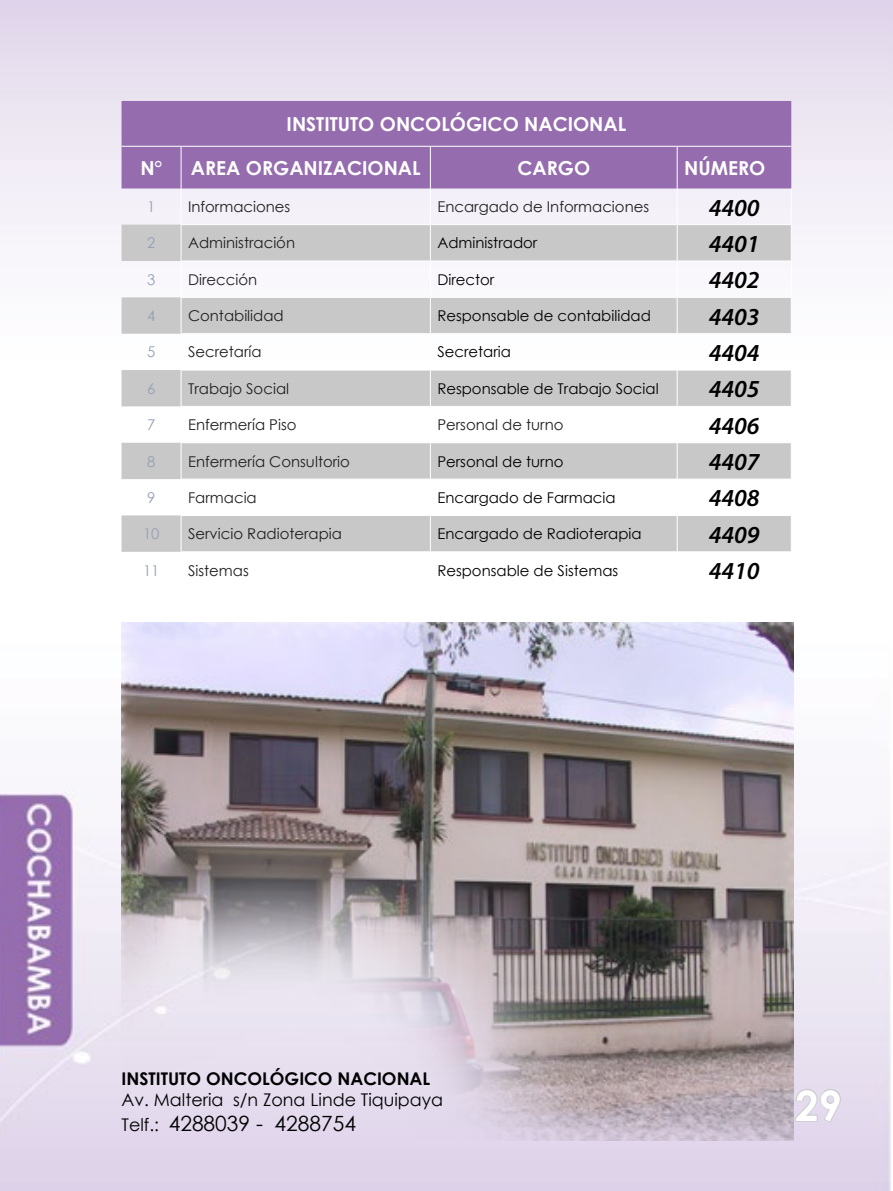
<style>
.page{position:relative;width:893px;height:1191px;background:#fff}
.page>*{position:absolute;margin:0;border:0;box-sizing:border-box;transform-origin:0 0}
.t1{font:700 42px "Century Gothic";color:#fff}
.t2{font:italic 600 24.5px "Myriad Pro";color:#000}
.t3{font:21px "Century Gothic";color:#000}
.t4{font:700 19.25px "Century Gothic";color:#fff}
.t5{font:17.5px "Century Gothic";color:#000}
.t6{font:700 17.5px "Century Gothic";color:#000}
.t7{font:14.88px "Century Gothic";color:#202021}
.t8{font:14.88px "Century Gothic";color:#000}
.t9{font:14.88px "Century Gothic";color:#96a0b4}
.s1{font-size:17.5px}
</style>
<div class="page">
<img style="left:0;top:0;width:893px;height:1191px">
<div style="left:122px;top:101px;width:669px;height:87px;background:#956daf"></div>
<div style="left:122px;top:225px;width:669px;height:36px;background:#c8c8c8"></div>
<svg style="left:122px;top:297px;width:59px;height:255px"></svg>
<svg style="left:182px;top:298px;width:495px;height:253px;fill:#c8c8c8"></svg>
<svg style="left:678px;top:298px;width:113px;height:253px"></svg>
<hr style="left:181px;top:188px;width:1px;height:36px;background:#fff">
<hr style="left:430px;top:188px;width:1px;height:36px;background:#fff">
<hr style="left:677px;top:188px;width:1px;height:36px;background:#fff">
<hr style="left:791px;top:188px;width:1px;height:36px;background:#fff">
<hr style="left:181px;top:224px;width:249px;height:1px;background:#fff">
<hr style="left:181px;top:225px;width:1px;height:36px;background:#fff">
<hr style="left:430px;top:224px;width:247px;height:1px;background:#fff">
<hr style="left:430px;top:225px;width:1px;height:36px;background:#fff">
<hr style="left:677px;top:224px;width:114px;height:1px;background:#fff">
<hr style="left:677px;top:225px;width:1px;height:36px;background:#fff">
<hr style="left:791px;top:225px;width:1px;height:36px;background:#fff">
<hr style="left:181px;top:261px;width:249px;height:1px;background:#fff">
<hr style="left:181px;top:261px;width:1px;height:36px;background:#fff">
<hr style="left:430px;top:261px;width:247px;height:1px;background:#fff">
<hr style="left:430px;top:261px;width:1px;height:36px;background:#fff">
<hr style="left:677px;top:261px;width:114px;height:1px;background:#fff">
<hr style="left:677px;top:261px;width:1px;height:36px;background:#fff">
<hr style="left:791px;top:261px;width:1px;height:36px;background:#fff">
<hr style="left:181px;top:297px;width:249px;height:1px;background:#fff">
<hr style="left:181px;top:297px;width:1px;height:36px;background:#fff">
<hr style="left:430px;top:297px;width:247px;height:1px;background:#fff">
<hr style="left:430px;top:297px;width:1px;height:36px;background:#fff">
<hr style="left:677px;top:297px;width:114px;height:1px;background:#fff">
<hr style="left:677px;top:297px;width:1px;height:36px;background:#fff">
<hr style="left:791px;top:297px;width:1px;height:36px;background:#fff">
<hr style="left:181px;top:333px;width:249px;height:1px;background:#fff">
<hr style="left:181px;top:334px;width:1px;height:36px;background:#fff">
<hr style="left:430px;top:333px;width:247px;height:1px;background:#fff">
<hr style="left:430px;top:334px;width:1px;height:36px;background:#fff">
<hr style="left:677px;top:333px;width:114px;height:1px;background:#fff">
<hr style="left:677px;top:334px;width:1px;height:36px;background:#fff">
<hr style="left:791px;top:334px;width:1px;height:36px;background:#fff">
<hr style="left:181px;top:370px;width:249px;height:1px;background:#fff">
<hr style="left:181px;top:370px;width:1px;height:36px;background:#fff">
<hr style="left:430px;top:370px;width:247px;height:1px;background:#fff">
<hr style="left:430px;top:370px;width:1px;height:36px;background:#fff">
<hr style="left:677px;top:370px;width:114px;height:1px;background:#fff">
<hr style="left:677px;top:370px;width:1px;height:36px;background:#fff">
<hr style="left:791px;top:370px;width:1px;height:36px;background:#fff">
<hr style="left:181px;top:406px;width:249px;height:1px;background:#fff">
<hr style="left:181px;top:406px;width:1px;height:36px;background:#fff">
<hr style="left:430px;top:406px;width:247px;height:1px;background:#fff">
<hr style="left:430px;top:406px;width:1px;height:36px;background:#fff">
<hr style="left:677px;top:406px;width:114px;height:1px;background:#fff">
<hr style="left:677px;top:406px;width:1px;height:36px;background:#fff">
<hr style="left:791px;top:406px;width:1px;height:36px;background:#fff">
<hr style="left:181px;top:442px;width:249px;height:1px;background:#fff">
<hr style="left:181px;top:443px;width:1px;height:36px;background:#fff">
<hr style="left:430px;top:442px;width:247px;height:1px;background:#fff">
<hr style="left:430px;top:443px;width:1px;height:36px;background:#fff">
<hr style="left:677px;top:442px;width:114px;height:1px;background:#fff">
<hr style="left:677px;top:443px;width:1px;height:36px;background:#fff">
<hr style="left:791px;top:443px;width:1px;height:36px;background:#fff">
<hr style="left:181px;top:479px;width:249px;height:1px;background:#fff">
<hr style="left:181px;top:479px;width:1px;height:36px;background:#fff">
<hr style="left:430px;top:479px;width:247px;height:1px;background:#fff">
<hr style="left:430px;top:479px;width:1px;height:36px;background:#fff">
<hr style="left:677px;top:479px;width:114px;height:1px;background:#fff">
<hr style="left:677px;top:479px;width:1px;height:36px;background:#fff">
<hr style="left:791px;top:479px;width:1px;height:36px;background:#fff">
<hr style="left:181px;top:515px;width:249px;height:1px;background:#fff">
<hr style="left:181px;top:515px;width:1px;height:36px;background:#fff">
<hr style="left:430px;top:515px;width:247px;height:1px;background:#fff">
<hr style="left:430px;top:515px;width:1px;height:36px;background:#fff">
<hr style="left:677px;top:515px;width:114px;height:1px;background:#fff">
<hr style="left:677px;top:515px;width:1px;height:36px;background:#fff">
<hr style="left:791px;top:515px;width:1px;height:36px;background:#fff">
<hr style="left:181px;top:551px;width:249px;height:1px;background:#fff">
<hr style="left:181px;top:552px;width:1px;height:36px;background:#fff">
<hr style="left:430px;top:551px;width:247px;height:1px;background:#fff">
<hr style="left:430px;top:552px;width:1px;height:36px;background:#fff">
<hr style="left:677px;top:551px;width:114px;height:1px;background:#fff">
<hr style="left:677px;top:552px;width:1px;height:36px;background:#fff">
<hr style="left:791px;top:552px;width:1px;height:36px;background:#fff">
<hr style="left:181px;top:588px;width:249px;height:1px;background:#fff">
<hr style="left:430px;top:588px;width:247px;height:1px;background:#fff">
<hr style="left:677px;top:588px;width:114px;height:1px;background:#fff">
<hr style="left:122px;top:146px;width:59px;height:1px;background:#fff">
<hr style="left:181px;top:146px;width:249px;height:1px;background:#fff">
<hr style="left:181px;top:146px;width:1px;height:42px;background:#fff">
<hr style="left:430px;top:146px;width:247px;height:1px;background:#fff">
<hr style="left:430px;top:146px;width:1px;height:42px;background:#fff">
<hr style="left:677px;top:146px;width:114px;height:1px;background:#fff">
<hr style="left:677px;top:146px;width:1px;height:42px;background:#fff">
<svg style="left:794px;top:1087px;width:48px;height:36px;background:#dcd6e3"></svg>
<img style="left:122px;top:623px;width:672px;height:517px">
<p class="t4" style="left:287px;top:109px;width:341px">INSTITUTO ONCOLÓGICO NACIONAL</p>
<p class="t4" style="left:140px;top:153px;width:23px">N°</p>
<p class="t4" style="left:191px;top:153px;width:231px">AREA ORGANIZACIONAL</p>
<p class="t4" style="left:517px;top:153px;width:74px">CARGO</p>
<p class="t4" style="left:684px;top:153px;width:83px">NÚMERO</p>
<p class="t9" style="left:147px;top:196px;width:10px">1</p>
<p class="t7" style="left:188px;top:196px;width:104px">Informaciones</p>
<p class="t7" style="left:437px;top:196px;width:213px">Encargado de Informaciones</p>
<p class="t2" style="left:709px;top:192px;width:52px">4400</p>
<p class="t9" style="left:147px;top:233px;width:10px">2</p>
<p class="t7" style="left:188px;top:233px;width:109px">Administración</p>
<p class="t8" style="left:437px;top:233px;width:102px">Administrador</p>
<p class="t2" style="left:709px;top:228px;width:52px">4401</p>
<p class="t9" style="left:147px;top:269px;width:10px">3</p>
<p class="t7" style="left:188px;top:269px;width:71px">Dirección</p>
<p class="t8" style="left:437px;top:269px;width:59px">Director</p>
<p class="t2" style="left:709px;top:264px;width:52px">4402</p>
<p class="t9" style="left:147px;top:305px;width:10px">4</p>
<p class="t7" style="left:188px;top:305px;width:97px">Contabilidad</p>
<p class="t8" style="left:437px;top:305px;width:215px">Responsable de contabilidad</p>
<p class="t2" style="left:709px;top:301px;width:52px">4403</p>
<p class="t9" style="left:147px;top:342px;width:10px">5</p>
<p class="t7" style="left:188px;top:342px;width:75px">Secretaría</p>
<p class="t8" style="left:437px;top:342px;width:75px">Secretaria</p>
<p class="t2" style="left:709px;top:337px;width:52px">4404</p>
<p class="t9" style="left:147px;top:378px;width:10px">6</p>
<p class="t7" style="left:188px;top:378px;width:103px">Trabajo Social</p>
<p class="t8" style="left:437px;top:378px;width:223px">Responsable de Trabajo Social</p>
<p class="t2" style="left:709px;top:373px;width:52px">4405</p>
<p class="t9" style="left:147px;top:414px;width:10px">7</p>
<p class="t7" style="left:188px;top:414px;width:110px">Enfermería Piso</p>
<p class="t7" style="left:437px;top:414px;width:128px">Personal de turno</p>
<p class="t2" style="left:709px;top:410px;width:52px">4406</p>
<p class="t9" style="left:147px;top:451px;width:10px">8</p>
<p class="t7" style="left:188px;top:451px;width:163px">Enfermería Consultorio</p>
<p class="t8" style="left:437px;top:451px;width:128px">Personal de turno</p>
<p class="t2" style="left:709px;top:446px;width:52px">4407</p>
<p class="t9" style="left:147px;top:487px;width:10px">9</p>
<p class="t7" style="left:188px;top:487px;width:70px">Farmacia</p>
<p class="t8" style="left:437px;top:487px;width:180px">Encargado de Farmacia</p>
<p class="t2" style="left:709px;top:482px;width:52px">4408</p>
<p class="t9" style="left:143px;top:523px;width:18px">10</p>
<p class="t7" style="left:188px;top:523px;width:155px">Servicio Radioterapia</p>
<p class="t8" style="left:437px;top:523px;width:206px">Encargado de Radioterapia</p>
<p class="t2" style="left:709px;top:519px;width:52px">4409</p>
<p class="t9" style="left:143px;top:560px;width:18px">11</p>
<p class="t7" style="left:188px;top:560px;width:62px">Sistemas</p>
<p class="t8" style="left:437px;top:560px;width:182px">Responsable de Sistemas</p>
<p class="t2" style="left:709px;top:555px;width:52px">4410</p>
<p class="t6" style="left:122px;top:1065px;width:310px">INSTITUTO ONCOLÓGICO NACIONAL</p>
<p class="t5" style="left:122px;top:1087px;width:323px">Av. Malteria s/n Zona Linde Tiquipaya</p>
<p class="t3" style="left:122px;top:1109px;width:236px"><span class="s1">Telf.:</span> 4288039 - 4288754</p>
<p class="t1" style="left:795px;top:1073px;width:49px">29</p>
</div>
